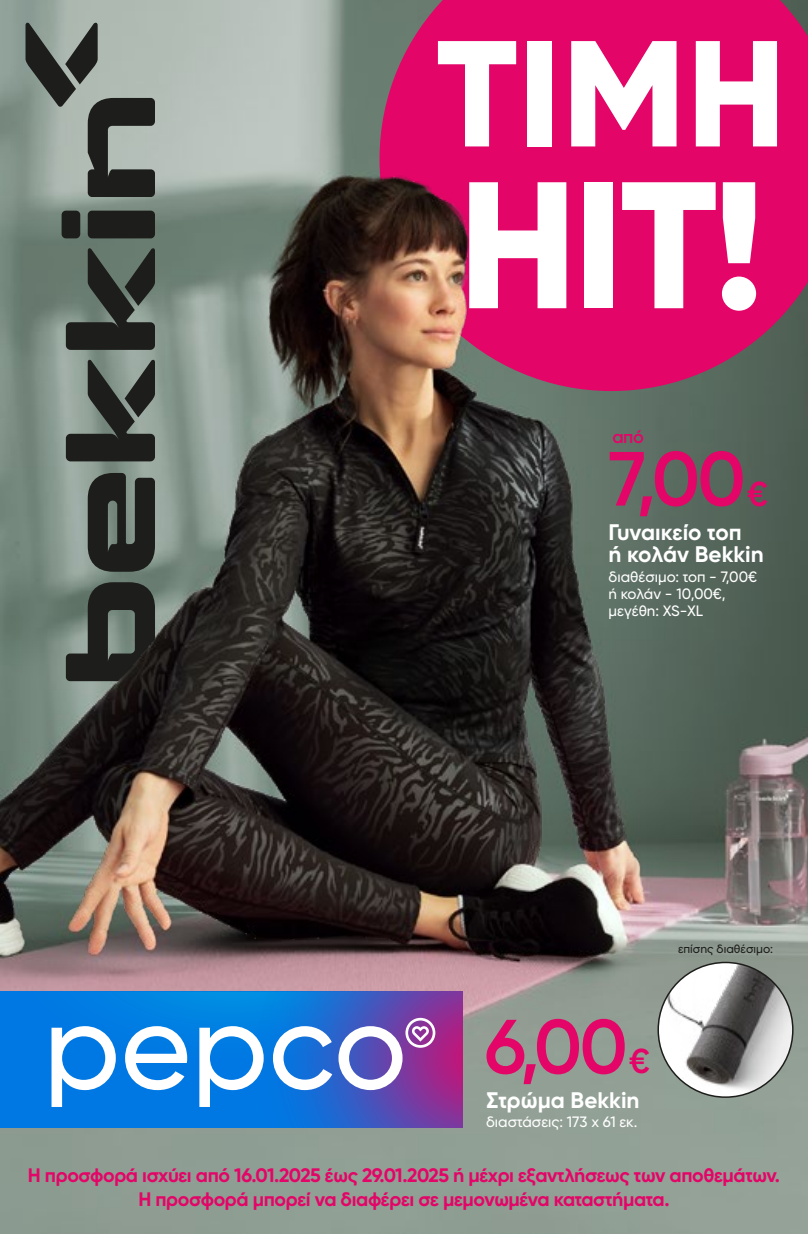
<style>
.page{position:relative;width:808px;height:1234px;background:#fff}
.page>*{position:absolute;margin:0;border:0;box-sizing:border-box;transform-origin:0 0}
.t1{font:800 179.85px "Gilroy";color:#fff}
.t2{font:800 150.45px "Gilroy";color:#fff}
.t3{font:600 76.5px "Gilroy";color:#e30567}
.t4{font:700 22.5px/22.5px "Gilroy";color:#fff}
.t5{font:700 19.5px/23.4px "Gilroy";letter-spacing:-.02em;color:#e30567;text-align:center}
.t6{font:600 18px "Gilroy";color:#e30567}
.t7{font:500 15px/16.8px "Gilroy";color:#fff}
.t8{font:500 12px "Gilroy";color:#1d1d1b}
.s1{font-size:34.5px}
</style>
<div class="page">
<img style="left:0;top:0;width:808px;height:1233px">
<div style="left:0;top:991px;width:52px;height:121px;background:#0078e3"></div>
<svg style="left:52px;top:991px;width:411px;height:136px"></svg>
<svg style="left:66px;top:582px;width:89px;height:99px;background:#3c423d"></svg>
<svg style="left:88px;top:473px;width:67px;height:98px;background:#333733"></svg>
<div style="left:62px;top:210px;width:18px;height:28px;background:#1d1d1b;border-radius:4px"></div>
<svg style="left:66px;top:248px;width:89px;height:102px;background:#434c45"></svg>
<svg style="left:66px;top:360px;width:89px;height:101px;background:#525a54"></svg>
<div style="left:88px;top:210px;width:67px;height:28px;background:#1d1d1b;border-radius:4px"></div>
<svg style="left:26px;top:23px;width:129px;height:174px;background:#7b837d"></svg>
<svg style="left:379px;top:0;width:429px;height:391px;background:#d01664"></svg>
<img style="left:658px;top:962px;width:135px;height:134px;border-radius:67px">
<h2 class="t2" style="left:436px;top:-1px;width:351px">TIMH</h2>
<h1 class="t1" style="left:458px;top:132px;width:307px">HIT!</h1>
<p class="t6" style="left:612px;top:425px;width:33px">από</p>
<h3 class="t3" style="left:608px;top:431px;width:161px">7,00<span class="s1">€</span></h3>
<p class="t4" style="left:608px;top:520px;width:157px">Γυναικείο τοπ<br>ή κολάν Bekkin</p>
<p class="t7" style="left:608px;top:568px;width:150px">διαθέσιμο: τοπ - 7,00€ ή κολάν - 10,00€, μεγέθη: XS-XL</p>
<h3 class="t3" style="left:485px;top:998px;width:167px">6,00<span class="s1">€</span></h3>
<p class="t4" style="left:486px;top:1088px;width:155px">Στρώμα Bekkin</p>
<p class="t7" style="left:486px;top:1113px;width:153px">διαστάσεις: 173 x 61 εκ.</p>
<p class="t8" style="left:678px;top:941px;width:96px">επίσης διαθέσιμο:</p>
<p class="t5" style="left:28px;top:1163px;width:754px">Η προσφορά ισχύει από 16.01.2025 έως 29.01.2025 ή μέχρι εξαντλήσεως των αποθεμάτων.<br>Η προσφορά μπορεί να διαφέρει σε μεμονωμένα καταστήματα.</p>
</div>
